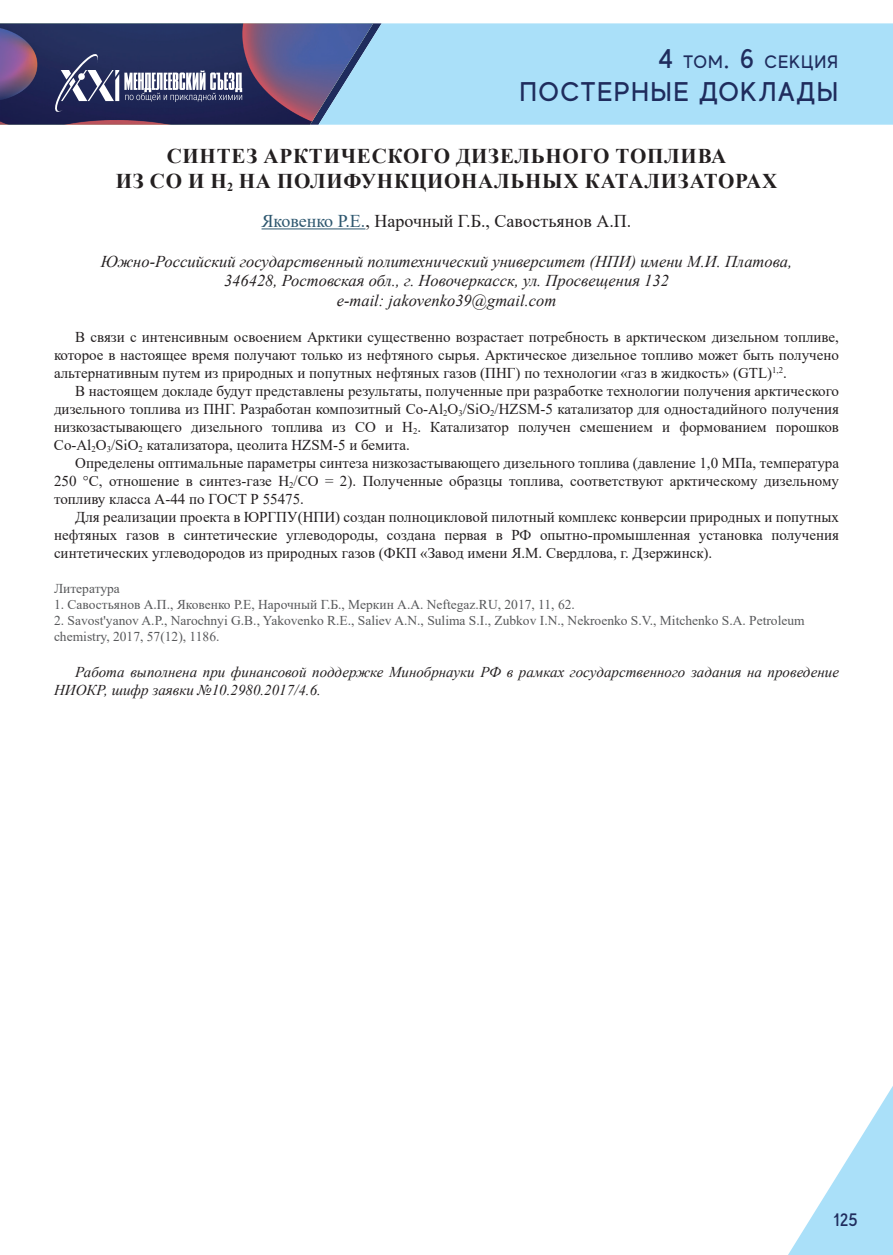
<style>
.page{position:relative;width:893px;height:1255px;background:#fff}
.page>*{position:absolute;margin:0;border:0;box-sizing:border-box;transform-origin:0 0}
.t1{font:500 27px "MADE Evolve Sans";letter-spacing:.05em;color:#1f2c5d}
.t2{font:700 21px/25.2px "Times New Roman";letter-spacing:.035em;color:#231f20;text-align:center}
.t3{font:18px "Times New Roman";color:#231f20}
.t4{font:500 18px "MADE Evolve Sans";letter-spacing:.05em;color:#1f2c5d}
.t5{font:italic 16.5px/19.8px "Times New Roman";color:#231f20;text-align:center}
.t6{font:15px/18px "Times New Roman";color:#231f20;text-align:justify}
.t7{font:italic 15px/18px "Times New Roman";color:#231f20}
.t8{font:13.5px/16.2px "Times New Roman";color:#57585a}
.s1{font-size:27px}
.s2{color:#2e576f}
</style>
<div class="page">
<div style="left:382px;top:23px;width:511px;height:102px;background:#aae0f9"></div>
<svg style="left:788px;top:1086px;width:105px;height:168px"></svg>
<svg style="left:0;top:23px;width:382px;height:102px"></svg>
<hr style="left:262px;top:228px;width:103px;height:1px;background:#2e576f">
<p class="t4" style="left:658px;top:51px;width:181px"><span class="s1">4</span> ТОМ<span class="s1">. 6</span> СЕКЦИЯ</p>
<h1 class="t1" style="left:520px;top:74px;width:320px">ПОСТЕРНЫЕ ДОКЛАДЫ</h1>
<h2 class="t2" style="left:116px;top:143px;width:663px">СИНТЕЗ АРКТИЧЕСКОГО ДИЗЕЛЬНОГО ТОПЛИВА<br>ИЗ СО И Н<sub>2</sub> НА ПОЛИФУНКЦИОНАЛЬНЫХ КАТАЛИЗАТОРАХ</h2>
<p class="t3" style="left:262px;top:208px;width:371px"><span class="s2">Яковенко Р.Е.</span>, Нарочный Г.Б., Савостьянов А.П.</p>
<p class="t5" style="left:101px;top:251px;width:693px">Южно-Российский государственный политехнический университет (НПИ) имени М.И. Платова,<br>346428, Ростовская обл., г. Новочеркасск, ул. Просвещения 132<br>e-mail: jakovenko39@gmail.com</p>
<p class="t6" style="left:54px;top:328px;width:786px;text-indent:21px">В связи с интенсивным освоением Арктики существенно возрастает потребность в арктическом дизельном топливе, которое в настоящее время получают только из нефтяного сырья. Арктическое дизельное топливо может быть получено альтернативным путем из природных и попутных нефтяных газов (ПНГ) по технологии «газ в жидкость» (GTL)<sup>1,2</sup>.</p>
<p class="t6" style="left:54px;top:382px;width:786px;text-indent:21px">В настоящем докладе будут представлены результаты, полученные при разработке технологии получения арктического дизельного топлива из ПНГ. Разработан композитный Со-Al<sub>2</sub>O<sub>3</sub>/SiO<sub>2</sub>/НZSM-5 катализатор для одностадийного получения низкозастывающего дизельного топлива из СО и Н<sub>2</sub>. Катализатор получен смешением и формованием порошков Со-Al<sub>2</sub>O<sub>3</sub>/SiO<sub>2</sub> катализатора, цеолита НZSM-5 и бемита.</p>
<p class="t6" style="left:54px;top:454px;width:786px;text-indent:21px">Определены оптимальные параметры синтеза низкозастывающего дизельного топлива (давление 1,0 МПа, температура 250 °С, отношение в синтез-газе Н<sub>2</sub>/СО = 2). Полученные образцы топлива, соответствуют арктическому дизельному топливу класса А-44 по ГОСТ Р 55475.</p>
<p class="t6" style="left:54px;top:508px;width:786px;text-indent:21px">Для реализации проекта в ЮРГПУ(НПИ) создан полноцикловой пилотный комплекс конверсии природных и попутных нефтяных газов в синтетические углеводороды, создана первая в РФ опытно-промышленная установка получения синтетических углеводородов из природных газов (ФКП «Завод имени Я.М. Свердлова, г. Дзержинск).</p>
<p class="t8" style="left:54px;top:579px;width:67px">Литература</p>
<p class="t8" style="left:54px;top:595px;width:522px">1. Савостьянов А.П., Яковенко Р.Е, Нарочный Г.Б., Меркин А.А. Neftegaz.RU, 2017, 11, 62.</p>
<p class="t8" style="left:54px;top:612px;width:752px">2. Savost'yanov A.P., Narochnyi G.B., Yakovenko R.E., Saliev A.N., Sulima S.I., Zubkov I.N., Nekroenko S.V., Mitchenko S.A. Petroleum chemistry, 2017, 57(12), 1186.</p>
<p class="t7" style="left:54px;top:662px;width:786px;text-indent:21px">Работа выполнена при финансовой поддержке Минобрнауки РФ в рамках государственного задания на проведение<br>НИОКР, шифр заявки №10.2980.2017/4.6.</p>
<p class="t4" style="left:833px;top:1208px;width:26px">125</p>
</div>
